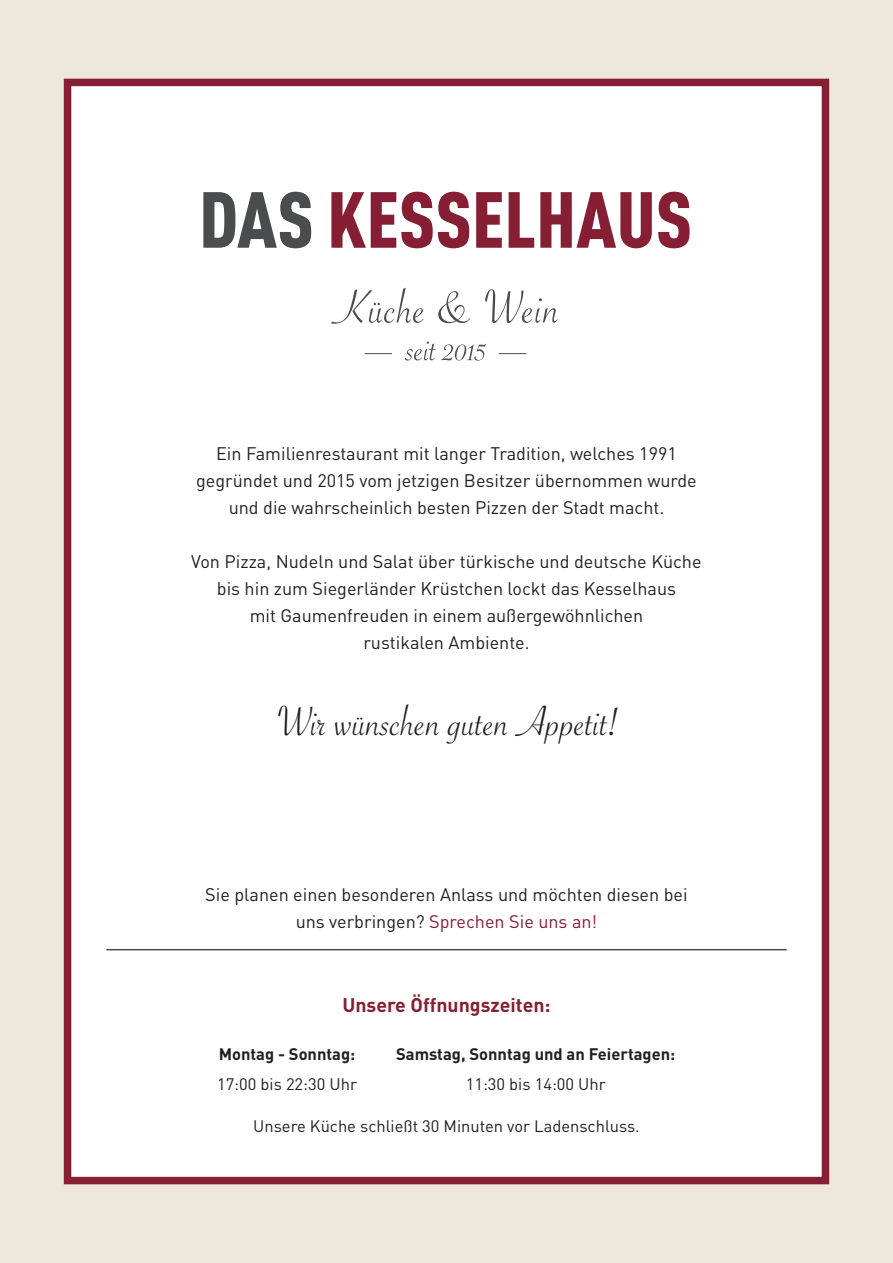
<style>
.page{position:relative;width:893px;height:1263px;background:#eee8da}
.page>*{position:absolute;margin:0;border:0;box-sizing:border-box;transform-origin:0 0}
.t1{font:45px "Savoye Let Plain";color:#231f20}
.t2{font:700 19.5px "DIN";color:#871f33}
.t3{font:18px/27px "DIN";color:#231f20;text-align:center}
.t4{font:16.5px "DIN";color:#231f20}
.t5{font:700 16.5px "DIN";color:#231f20}
.s1{color:#861f33}
</style>
<div class="page">
<div style="left:64px;top:79px;width:765px;height:1105px;background:#fff;border:8px solid #861f33"></div>
<hr style="left:106px;top:949px;width:681px;height:1px;background:#4b4c4d">
<svg style="left:203px;top:192px;width:108px;height:56px"></svg>
<svg style="left:331px;top:192px;width:138px;height:56px"></svg>
<svg style="left:476px;top:192px;width:26px;height:56px"></svg>
<svg style="left:509px;top:192px;width:25px;height:56px"></svg>
<svg style="left:540px;top:192px;width:112px;height:56px"></svg>
<svg style="left:658px;top:192px;width:32px;height:56px"></svg>
<svg style="left:405px;top:342px;width:81px;height:19px"></svg>
<svg style="left:365px;top:353px;width:27px;height:1px"></svg>
<svg style="left:499px;top:353px;width:27px;height:1px"></svg>
<svg style="left:331px;top:288px;width:93px;height:36px"></svg>
<svg style="left:438px;top:291px;width:32px;height:32px"></svg>
<svg style="left:485px;top:289px;width:73px;height:34px"></svg>
<p class="t3" style="left:196px;top:440px;width:502px">Ein Familienrestaurant mit langer Tradition, welches 1991 gegründet und 2015 vom jetzigen Besitzer übernommen wurde und die wahrscheinlich besten Pizzen der Stadt macht.</p>
<p class="t3" style="left:191px;top:548px;width:512px">Von Pizza, Nudeln und Salat über türkische und deutsche Küche bis hin zum Siegerländer Krüstchen lockt das Kesselhaus<br>mit Gaumenfreuden in einem außergewöhnlichen<br>rustikalen Ambiente.</p>
<h1 class="t1" style="left:277px;top:692px;width:344px">Wir wünschen guten Appetit!</h1>
<p class="t3" style="left:205px;top:881px;width:484px">Sie planen einen besonderen Anlass und möchten diesen bei uns verbringen? <span class="s1">Sprechen Sie uns an!</span></p>
<p class="t2" style="left:342px;top:992px;width:210px">Unsere Öffnungszeiten:</p>
<p class="t5" style="left:219px;top:1043px;width:138px">Montag - Sonntag:</p>
<p class="t4" style="left:217px;top:1073px;width:141px">17:00 bis 22:30 Uhr</p>
<p class="t5" style="left:396px;top:1043px;width:281px">Samstag, Sonntag und an Feiertagen:</p>
<p class="t4" style="left:466px;top:1073px;width:141px">11:30 bis 14:00 Uhr</p>
<p class="t4" style="left:253px;top:1116px;width:388px">Unsere Küche schließt 30 Minuten vor Ladenschluss.</p>
</div>
